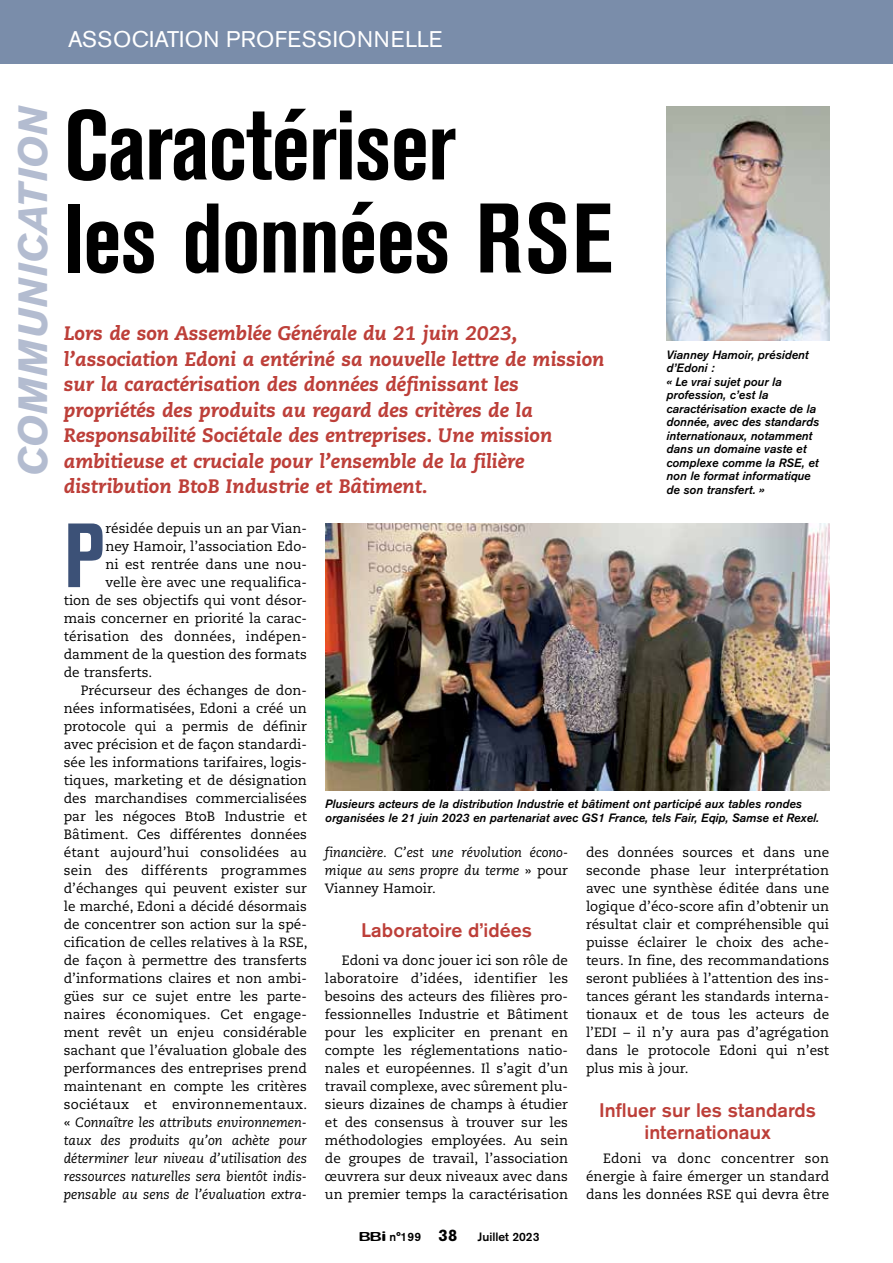
<style>
.page{position:relative;width:893px;height:1263px;background:#fff}
.page>*{position:absolute;margin:0;border:0;box-sizing:border-box;transform-origin:0 0}
.t1{font:700 condensed 97.5px/93px "Akzidenz Grotesk BE";letter-spacing:-.01em;color:#000}
.t2{font:700 condensed 90px "Akzidenz Grotesk BE";color:#3c5177}
.t3{font:italic 700 40.5px "Akzidenz Grotesk BE";letter-spacing:.01em;color:#b3bcd0}
.t4{font:22.5px "Akzidenz Grotesk BE";color:#fff}
.t5{font:italic 800 19.5px/25.5px "Caecilia";color:#bd3f39}
.t6{font:500 19.5px/22.5px "Akzidenz Grotesk BE";color:#bd3f39;text-align:center}
.t7{font:13.5px/18px "Caecilia";color:#000;text-align:justify}
.t8{font:italic 13.5px/18px "Caecilia";color:#000;text-align:justify}
.t9{font:13.5px "Caecilia";letter-spacing:.02em;color:#000}
.t10{font:italic 500 12px/13.5px "Akzidenz Grotesk BE";color:#000}
.t11{font:500 12px "Akzidenz Grotesk BE";color:#000}
.s1{font-style:normal}
.s2{font-family:"Blur";font-size:13.5px}
.s3{font-weight:700;font-size:16.5px}
</style>
<div class="page">
<div style="left:0;top:0;width:893px;height:64px;background:#7a8daa"></div>
<img style="left:667px;top:106px;width:162px;height:234px">
<img style="left:325px;top:523px;width:504px;height:268px">
<h3 class="t4" style="left:68px;top:26px;width:15px">ASSOCIATION</h3>
<h3 class="t4" style="left:226px;top:26px;width:16px">PROFESSIONNELLE</h3>
<h3 class="t3" style="left:9px;top:476px;width:373px;rotate:-90deg">COMMUNICATION</h3>
<h1 class="t1" style="left:64px;top:100px;width:550px">Caractériser<br>les données RSE</h1>
<p class="t5" style="left:64px;top:321px;width:542px">Lors de son Assemblée Générale du 21 juin 2023, l’association Edoni a entériné sa nouvelle lettre de mission sur la caractérisation des données définissant les propriétés des produits au regard des critères de la Responsabilité Sociétale des entreprises. Une mission ambitieuse et cruciale pour l’ensemble de la filière distribution BtoB Industrie et Bâtiment.</p>
<p class="t10" style="left:666px;top:348px;width:154px">Vianney Hamoir, président d’Edoni :<br>« Le vrai sujet pour la profession, c’est la caractérisation exacte de la donnée, avec des standards internationaux, notamment dans un domaine vaste et complexe comme la RSE, et non le format informatique de son transfert. »</p>
<h2 class="t2" style="left:64px;top:504px;width:43px">P</h2>
<p class="t7" style="left:105px;top:520px;width:203px">résidée depuis un an par Vian-</p>
<p class="t7" style="left:105px;top:538px;width:203px">ney Hamoir, l’association Edo-</p>
<p class="t7" style="left:105px;top:556px;width:203px">ni est rentrée dans une nou-</p>
<p class="t7" style="left:105px;top:574px;width:203px">velle ère avec une requalifica-</p>
<p class="t7" style="left:64px;top:592px;width:245px">tion de ses objectifs qui vont désor-</p>
<p class="t7" style="left:64px;top:610px;width:245px">mais concerner en priorité la carac-</p>
<p class="t7" style="left:64px;top:628px;width:245px">térisation des données, indépen-</p>
<p class="t7" style="left:64px;top:646px;width:245px">damment de la question des formats</p>
<p class="t7" style="left:64px;top:664px;width:90px">de transferts.</p>
<p class="t7" style="left:81px;top:682px;width:228px">Précurseur des échanges de don-</p>
<p class="t7" style="left:64px;top:700px;width:245px">nées informatisées, Edoni a créé un</p>
<p class="t7" style="left:64px;top:718px;width:245px">protocole qui a permis de définir</p>
<p class="t7" style="left:64px;top:736px;width:245px">avec précision et de façon standardi-</p>
<p class="t7" style="left:64px;top:754px;width:245px">sée les informations tarifaires, logis-</p>
<p class="t7" style="left:64px;top:772px;width:245px">tiques, marketing et de désignation</p>
<p class="t7" style="left:64px;top:790px;width:245px">des marchandises commercialisées</p>
<p class="t7" style="left:64px;top:808px;width:245px">par les négoces BtoB Industrie et</p>
<p class="t7" style="left:64px;top:826px;width:245px">Bâtiment. Ces différentes données</p>
<p class="t7" style="left:64px;top:844px;width:245px">étant aujourd’hui consolidées au</p>
<p class="t9" style="left:64px;top:862px;width:245px">sein des différents programmes</p>
<p class="t7" style="left:64px;top:880px;width:245px">d’échanges qui peuvent exister sur</p>
<p class="t7" style="left:64px;top:898px;width:245px">le marché, Edoni a décidé désormais</p>
<p class="t7" style="left:64px;top:916px;width:245px">de concentrer son action sur la spé-</p>
<p class="t7" style="left:64px;top:934px;width:245px">cification de celles relatives à la RSE,</p>
<p class="t7" style="left:64px;top:952px;width:245px">de façon à permettre des transferts</p>
<p class="t7" style="left:64px;top:970px;width:245px">d’informations claires et non ambi-</p>
<p class="t7" style="left:64px;top:988px;width:245px">gües sur ce sujet entre les parte-</p>
<p class="t7" style="left:64px;top:1006px;width:245px">naires économiques. Cet engage-</p>
<p class="t7" style="left:64px;top:1024px;width:245px">ment revêt un enjeu considérable</p>
<p class="t7" style="left:64px;top:1041px;width:245px">sachant que l’évaluation globale des</p>
<p class="t7" style="left:64px;top:1059px;width:245px">performances des entreprises prend</p>
<p class="t7" style="left:64px;top:1077px;width:245px">maintenant en compte les critères</p>
<p class="t9" style="left:64px;top:1096px;width:245px">sociétaux et environnementaux.</p>
<p class="t8" style="left:64px;top:1114px;width:245px"><span class="s1">«</span> Connaître les attributs environnemen-</p>
<p class="t8" style="left:64px;top:1132px;width:245px">taux des produits qu’on achète pour</p>
<p class="t8" style="left:64px;top:1150px;width:245px">déterminer leur niveau d’utilisation des</p>
<p class="t8" style="left:64px;top:1168px;width:245px">ressources naturelles sera bientôt indis-</p>
<p class="t8" style="left:64px;top:1186px;width:245px">pensable au sens de l’évaluation extra-</p>
<p class="t10" style="left:325px;top:798px;width:495px">Plusieurs acteurs de la distribution Industrie et bâtiment ont participé aux tables rondes organisées le 21 juin 2023 en partenariat avec GS1 France, tels Fair, Eqip, Samse et Rexel.</p>
<p class="t8" style="left:325px;top:844px;width:245px">financière. C’est une révolution écono&shy;mique au sens propre du terme <span class="s1">» pour Vianney Hamoir.</span></p>
<h3 class="t6" style="left:361px;top:919px;width:172px">Laboratoire d’idées</h3>
<p class="t7" style="left:325px;top:952px;width:245px;text-indent:17px">Edoni va donc jouer ici son rôle de laboratoire d’idées, identifier les besoins des acteurs des filières pro&shy;fessionnelles Industrie et Bâtiment pour les expliciter en prenant en compte les réglementations natio&shy;nales et européennes. Il s’agit d’un travail complexe, avec sûrement plu&shy;sieurs dizaines de champs à étudier et des consensus à trouver sur les méthodologies employées. Au sein de groupes de travail, l’association œuvrera sur deux niveaux avec dans un premier temps la caractérisation</p>
<p class="t11" style="left:359px;top:1230px;width:182px"><span class="s2">BBi</span> n°199 <span class="s3">38</span> Juillet 2023</p>
<p class="t7" style="left:586px;top:844px;width:245px">des données sources et dans une seconde phase leur interprétation avec une synthèse éditée dans une logique d’éco-score afin d’obtenir un résultat clair et compréhensible qui puisse éclairer le choix des ache&shy;teurs. In fine, des recommandations seront publiées à l’attention des ins&shy;tances gérant les standards interna&shy;tionaux et de tous les acteurs de l’EDI – il n’y aura pas d’agrégation dans le protocole Edoni qui n’est plus mis à jour.</p>
<h3 class="t6" style="left:599px;top:1099px;width:218px">Influer sur les standards internationaux</h3>
<p class="t7" style="left:586px;top:1150px;width:245px;text-indent:17px">Edoni va donc concentrer son énergie à faire émerger un standard dans les données RSE qui devra être</p>
</div>
